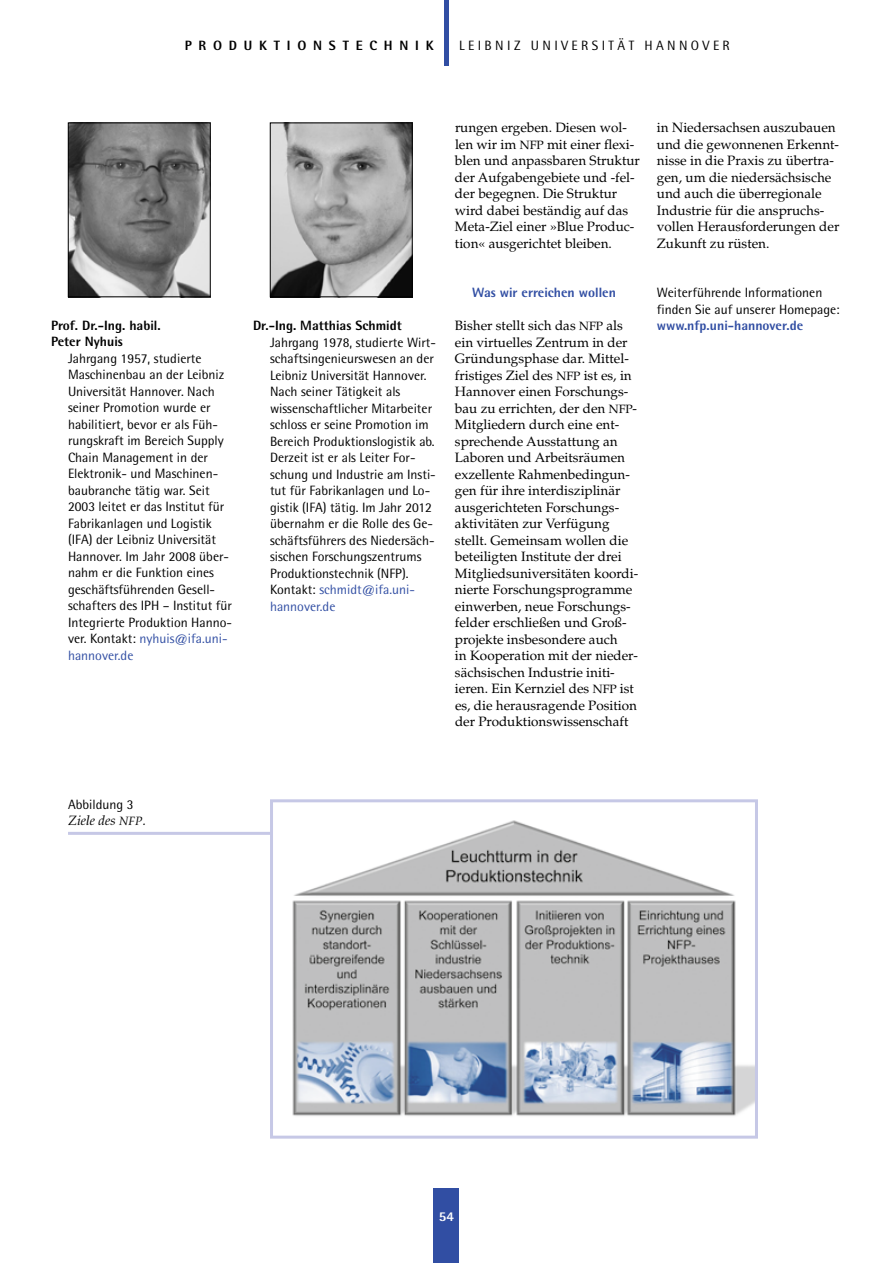
<style>
.page{position:relative;width:893px;height:1263px;background:#fff}
.page>*{position:absolute;margin:0;border:0;box-sizing:border-box;transform-origin:0 0}
.t1{font:13.5px/16.5px "Palatino";color:#000}
.t2{font:13.5px/16.5px "Rotis Semi Sans";color:#000}
.t3{font:800 13.5px/16.5px "Rotis Semi Sans";color:#000}
.t4{font:800 13.5px "Rotis Semi Sans";color:#314ea3}
.t5{font:13.5px "Rotis Semi Sans";letter-spacing:.25em;color:#000}
.t6{font:800 13.5px "Rotis Semi Sans";letter-spacing:.5em;color:#000}
.t7{font:italic 13.5px "Palatino";color:#000}
.t8{font:800 13.5px "Rotis Semi Sans";color:#fff}
.s1{color:#314ea3}
.s2{font-size:12px}
</style>
<div class="page">
<div style="left:444px;top:0;width:5px;height:66px;background:#314ea3"></div>
<div style="left:434px;top:1188px;width:25px;height:75px;background:#314ea3"></div>
<img style="left:272px;top:125px;width:138px;height:170px">
<div style="left:270px;top:123px;width:142px;height:174px;border:1px solid #000"></div>
<img style="left:70px;top:125px;width:138px;height:170px">
<div style="left:68px;top:123px;width:142px;height:174px;border:1px solid #000"></div>
<img style="left:292px;top:820px;width:462px;height:296px">
<div style="left:270px;top:799px;width:488px;height:339px;border:3px solid #c6c8e6"></div>
<hr style="left:68px;top:832px;width:202px;height:3px;background:#c6c8e6">
<p class="t6" style="left:185px;top:36px;width:250px">Produktionstechnik</p>
<p class="t5" style="left:459px;top:37px;width:272px">leibniz universität hannover</p>
<p class="t3" style="left:51px;top:317px;width:111px">Prof. Dr.-Ing. habil.<br>Peter Nyhuis</p>
<p class="t2" style="left:68px;top:350px;width:166px">Jahrgang 1957, studierte -Maschinenbau an der Leibniz<br>U niversität Hannover. Nach seiner Promotion wurde er habilitiert, bevor er als Füh&shy;rungskraft im Bereich Supply<br>Chain Management in der<br>Elektronik- und Maschinen&shy;baubranche tätig war. Seit<br>2003 leitet er das I nstitut für<br>Fabrikanlagen und Logistik<br>(I FA) der Leibniz U niversität<br>Hannover. I m Jahr 2008 über&shy;nahm er die Funktion eines geschäftsführenden Gesell&shy;schafters des I PH – I nstitut für<br>I ntegrierte Produktion Hanno&shy;ver. Kontakt: <span class="s1">nyhuis@ifa.uni&shy;hannover.de</span></p>
<p class="t3" style="left:253px;top:317px;width:150px">Dr.-Ing. Matthias Schmidt</p>
<p class="t2" style="left:270px;top:334px;width:168px">Jahrgang 1978, studierte Wirt&shy;schaftsingenieurswesen an der<br>Leibniz U niversität Hannover.<br>Nach seiner Tätigkeit als wissenschaftlicher M itarbeiter schloss er seine Promotion im<br>Bereich Produktionslogistik ab.<br>Derzeit ist er als Leiter For&shy;schung und I ndustrie am I nsti&shy;tut für Fabrikanlagen und Lo&shy;gistik (I FA) tätig. I m Jahr 2012 übernahm er die Rolle des Ge&shy;schäftsführers des Niedersäch&shy;sischen Forschungszentrums<br>Produktionstechnik (NFP).<br>Kontakt: <span class="s1">schmidt@ifa.uni&shy;hannover.de</span></p>
<p class="t1" style="left:455px;top:119px;width:186px">rungen ergeben. Diesen wol&shy;len wir im <span class="s2">NFP</span> mit einer flexi&shy;blen und anpassbaren Struktur der Aufgabengebiete und -fel&shy;der begegnen. Die Struktur wird dabei beständig auf das<br>Meta-Ziel einer »Blue Produc&shy;tion« ausgerichtet bleiben.</p>
<p class="t4" style="left:472px;top:284px;width:145px">Was wir erreichen wollen</p>
<p class="t1" style="left:455px;top:317px;width:185px">Bisher stellt sich das <span class="s2">NFP</span> als ein virtuelles Zentrum in der<br>Gründungsphase dar. Mittel&shy;fristiges Ziel des <span class="s2">NFP</span> ist es, in<br>Hannover einen Forschungs&shy;bau zu errichten, der den <span class="s2">NFP</span>-<br>Mitgliedern durch eine ent&shy;sprechende Ausstattung an<br>Laboren und Arbeitsräumen exzellente Rahmenbedingun&shy;gen für ihre interdisziplinär ausgerichteten Forschungs&shy;aktivitäten zur Verfügung stellt. Gemeinsam wollen die beteiligten Institute der drei<br>Mitgliedsuniversitäten koordi&shy;nierte Forschungsprogramme einwerben, neue Forschungs&shy;felder erschließen und Groß&shy;projekte insbesondere auch<br>in Kooperation mit der nieder&shy;sächsischen Industrie initi&shy;ieren. Ein Kernziel des <span class="s2">NFP</span> ist es, die herausragende Position der Produktionswissenschaft</p>
<p class="t1" style="left:657px;top:119px;width:184px">in Niedersachsen auszubauen und die gewonnenen Erkennt&shy;nisse in die Praxis zu übertra&shy;gen, um die niedersächsische und auch die überregionale<br>Industrie für die anspruchs&shy;vollen Herausforderungen der<br>Zukunft zu rüsten.</p>
<p class="t2" style="left:657px;top:284px;width:184px">Weiterführende I nformationen finden Sie auf unserer Homepage:</p>
<p class="t4" style="left:657px;top:317px;width:148px">www.nfp.uni-hannover.de</p>
<p class="t2" style="left:68px;top:796px;width:67px">Abbildung 3</p>
<p class="t7" style="left:68px;top:812px;width:79px">Ziele des <span class="s2">NFP</span>.</p>
<p class="t8" style="left:439px;top:1208px;width:17px">54</p>
</div>
